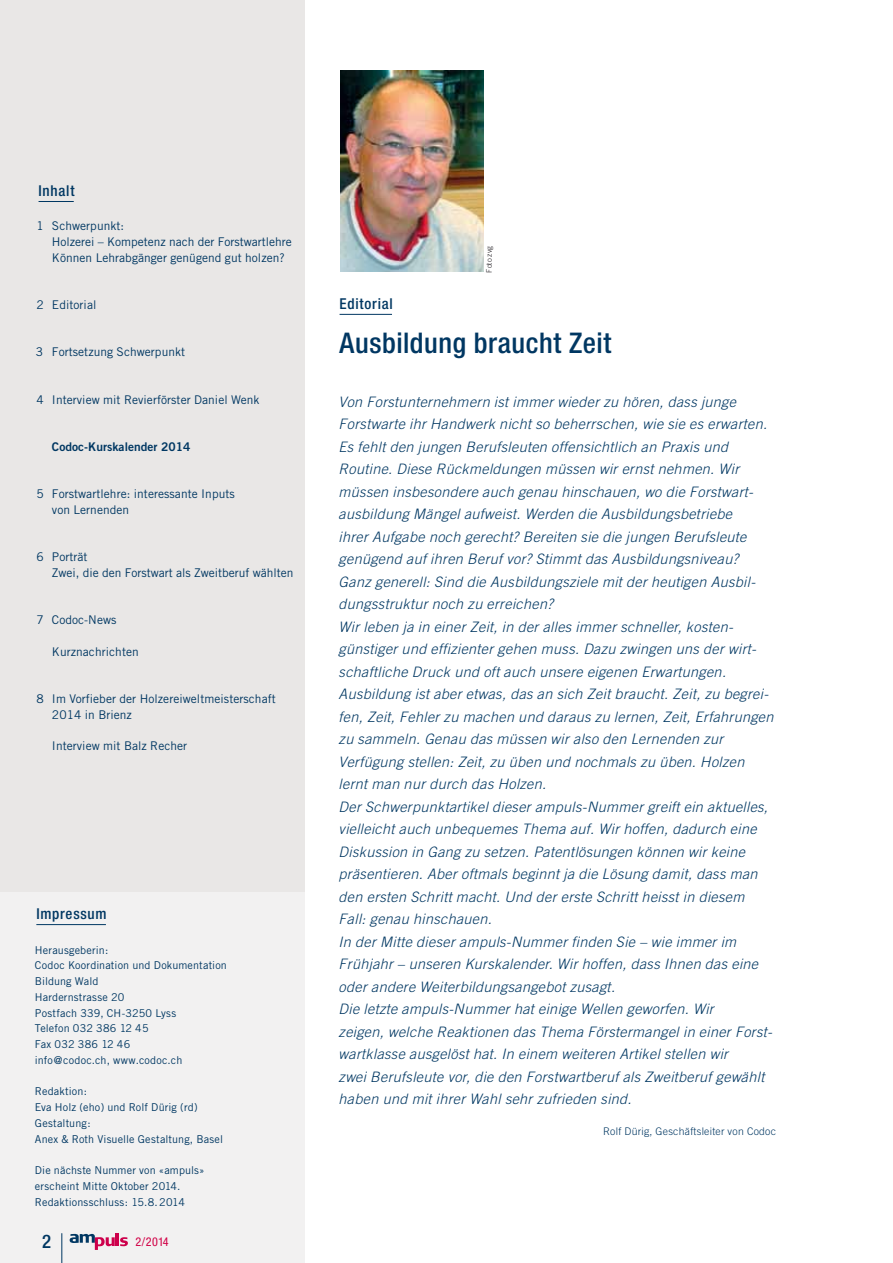
<style>
.page{position:relative;width:893px;height:1263px;background:#fff}
.page>*{position:absolute;margin:0;border:0;box-sizing:border-box;transform-origin:0 0}
.t1{font:500 condensed 28.5px "Helvetica Neue";letter-spacing:.02em;color:#003762}
.t2{font:500 condensed 18.75px "Helvetica Neue";color:#003762}
.t3{font:500 condensed 15px "Helvetica Neue";letter-spacing:.05em;color:#003762}
.t4{font:italic 300 14.4px/22.5px "Trade Gothic";letter-spacing:.025em;color:#003762}
.t5{font:condensed 12.15px "Helvetica Neue";color:#d10046}
.t6{font:12px/15.8px "Trade Gothic";letter-spacing:.005em;color:#003762}
.t7{font:12px "Trade Gothic Bold Two";letter-spacing:.005em;color:#003762}
.t8{font:10.8px/15.8px "Trade Gothic";letter-spacing:.015em;color:#003762}
.t9{font:300 10.5px "Trade Gothic";letter-spacing:.025em;color:#003762}
.t10{font:300 7.5px "Trade Gothic";letter-spacing:.005em;color:#1a171c}
</style>
<div class="page">
<div style="left:0;top:0;width:304px;height:1263px;background:#e9e7e6"></div>
<div style="left:0;top:892px;width:306px;height:371px;background:#f2f1f1"></div>
<svg style="left:70px;top:1233px;width:58px;height:17px"></svg>
<hr style="left:340px;top:314px;width:52px;height:1px;background:#003762">
<hr style="left:39px;top:201px;width:35px;height:1px;background:#003762">
<hr style="left:36px;top:924px;width:70px;height:1px;background:#003762">
<hr style="left:61px;top:1233px;width:1px;height:30px;background:#003762">
<img style="left:340px;top:70px;width:144px;height:202px">
<p class="t3" style="left:39px;top:182px;width:37px">Inhalt</p>
<p class="t6" style="left:52px;top:218px;width:241px;text-indent:-16px">1 Schwerpunkt:<br>Holzerei – Kompetenz nach der Forstwartlehre<br>Können Lehrabgänger genügend gut holzen?</p>
<p class="t6" style="left:36px;top:297px;width:62px">2 Editorial</p>
<p class="t6" style="left:36px;top:344px;width:151px">3 Fortsetzung Schwerpunkt</p>
<p class="t6" style="left:36px;top:391px;width:225px">4 Interview mit Revierförster Daniel Wenk</p>
<p class="t7" style="left:52px;top:439px;width:140px">Codoc-Kurskalender 2014</p>
<p class="t6" style="left:52px;top:486px;width:184px;text-indent:-16px">5 Forstwartlehre: interessante Inputs von Lernenden</p>
<p class="t6" style="left:52px;top:549px;width:243px;text-indent:-16px">6 Porträt<br>Zwei, die den Forstwart als Zweitberuf wählten</p>
<p class="t6" style="left:36px;top:612px;width:82px">7 Codoc-News</p>
<p class="t6" style="left:52px;top:643px;width:88px">Kurznachrichten</p>
<p class="t6" style="left:52px;top:691px;width:225px;text-indent:-16px">8 Im Vorfieber der Holzereiweltmeisterschaft<br>2014 in Brienz</p>
<p class="t6" style="left:52px;top:738px;width:137px">Interview mit Balz Recher</p>
<p class="t3" style="left:36px;top:905px;width:72px">Impressum</p>
<p class="t8" style="left:35px;top:942px;width:194px">Herausgeberin:<br>Codoc Koordination und Dokumentation<br>Bildung Wald<br>Hardernstrasse 20<br>Postfach 339, CH-3250 Lyss<br>Telefon 032 386 12 45<br>Fax 032 386 12 46<br>info@codoc.ch, www.codoc.ch</p>
<p class="t8" style="left:35px;top:1083px;width:190px">Redaktion:<br>Eva Holz (eho) und Rolf Dürig (rd)<br>Gestaltung:<br>Anex &amp; Roth Visuelle Gestaltung, Basel</p>
<p class="t8" style="left:35px;top:1162px;width:171px">Die nächste Nummer von «ampuls» erscheint Mitte Oktober 2014.<br>Redaktionsschluss: 15.8.2014</p>
<h2 class="t2" style="left:42px;top:1230px;width:10px">2</h2>
<p class="t5" style="left:135px;top:1235px;width:35px">2/2014</p>
<p class="t3" style="left:340px;top:295px;width:55px">Editorial</p>
<p class="t10" style="left:485px;top:272px;width:28px;rotate:-90deg">Foto zvg</p>
<h1 class="t1" style="left:340px;top:326px;width:273px">Ausbildung braucht Zeit</h1>
<p class="t4" style="left:339px;top:390px;width:436px">Von Forstunternehmern ist immer wieder zu hören, dass junge Forstwarte ihr Handwerk nicht so beherrschen, wie sie es erwarten.<br>Es fehlt den jungen Berufsleuten offensichtlich an Praxis und Routine. Diese Rückmeldungen müssen wir ernst nehmen. Wir müssen insbesondere auch genau hinschauen, wo die Forstwart&shy;ausbildung Mängel aufweist. Werden die Ausbildungsbetriebe<br>ihrer Aufgabe noch gerecht? Bereiten sie die jungen Berufsleute genügend auf ihren Beruf vor? Stimmt das Ausbildungsniveau?<br>Ganz generell: Sind die Ausbildungsziele mit der heutigen Ausbil&shy;dungsstruktur noch zu erreichen?<br>Wir leben ja in einer Zeit, in der alles immer schneller, kosten&shy;günstiger und effizienter gehen muss. Dazu zwingen uns der wirt&shy;schaftliche Druck und oft auch unsere eigenen Erwartungen.<br>Ausbildung ist aber etwas, das an sich Zeit braucht. Zeit, zu begrei&shy;fen, Zeit, Fehler zu machen und daraus zu lernen, Zeit, Erfahrungen zu sammeln. Genau das müssen wir also den Lernenden zur Verfügung stellen: Zeit, zu üben und nochmals zu üben. Holzen lernt man nur durch das Holzen.<br>Der Schwerpunktartikel dieser ampuls-Nummer greift ein aktuelles, vielleicht auch unbequemes Thema auf. Wir hoffen, dadurch eine Diskussion in Gang zu setzen. Patentlösungen können wir keine präsentieren. Aber oftmals beginnt ja die Lösung damit, dass man den ersten Schritt macht. Und der erste Schritt heisst in diesem Fall: genau hinschauen.<br>In der Mitte dieser ampuls-Nummer finden Sie – wie immer im Frühjahr – unseren Kurskalender. Wir hoffen, dass Ihnen das eine oder andere Weiterbildungsangebot zusagt.<br>Die letzte ampuls-Nummer hat einige Wellen geworfen. Wir<br>zeigen, welche Reaktionen das Thema Förstermangel in einer Forst&shy;wartklasse ausgelöst hat. In einem weiteren Artikel stellen wir<br>zwei Berufsleute vor, die den Forstwartberuf als Zweitberuf gewählt haben und mit ihrer Wahl sehr zufrieden sind.</p>
<p class="t9" style="left:603px;top:1125px;width:174px">Rolf Dürig, Geschäftsleiter von Codoc</p>
</div>
